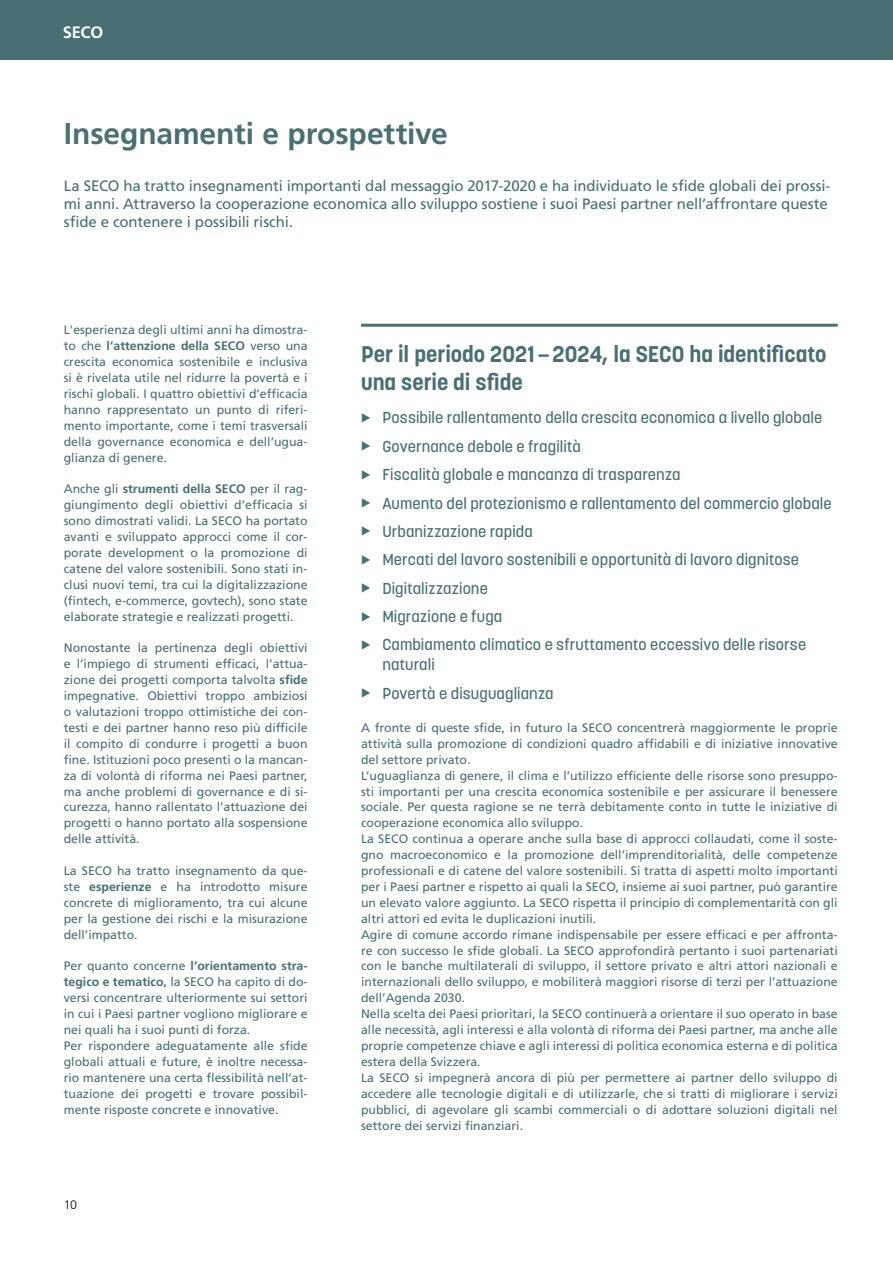
<style>
.page{position:relative;width:893px;height:1263px;background:#fff}
.page>*{position:absolute;margin:0;border:0;box-sizing:border-box;transform-origin:0 0}
.t1{font:700 30px "Frutiger LT Pro";letter-spacing:-.005em;color:#486f71}
.t2{font:700 22.5px/27.9px "Korolev";color:#486f71}
.t3{font:700 16.5px "Frutiger LT Pro";color:#fff}
.t4{font:500 15.75px/28.3px "Korolev";letter-spacing:.005em;color:#486f71}
.t5{font:15px/18px "Frutiger LT Pro";letter-spacing:-.01em;color:#486f71}
.t6{font:12.3px/15.9px "Frutiger LT Pro";color:#486f71;text-align:justify}
.t7{font:300 12.3px "Frutiger LT Pro";color:#000}
.s1{font-weight:700}
</style>
<div class="page">
<div style="left:0;top:0;width:893px;height:60px;background:#486f71"></div>
<hr style="left:892px;top:0;width:1px;height:1263px;background:#486f71">
<hr style="left:361px;top:324px;width:477px;height:3px;background:#486f71">
<h3 class="t3" style="left:63px;top:22px;width:42px">SECO</h3>
<h1 class="t1" style="left:64px;top:115px;width:386px">Insegnamenti e prospettive</h1>
<p class="t5" style="left:64px;top:177px;width:768px">La SECO ha tratto insegnamenti importanti dal messaggio 2017-2020 e ha individuato le sfide globali dei prossi&shy;mi anni. Attraverso la cooperazione economica allo sviluppo sostiene i suoi Paesi partner nell’affrontare queste sfide e contenere i possibili rischi.</p>
<p class="t6" style="left:64px;top:322px;width:245px">L'esperienza degli ultimi anni ha dimostra&shy;to che <span class="s1">l’attenzione della SECO</span> verso una crescita economica sostenibile e inclusiva si è rivelata utile nel ridurre la povertà e i rischi globali. I quattro obiettivi d’efficacia hanno rappresentato un punto di riferi&shy;mento importante, come i temi trasversali della governance economica e dell’ugua&shy;glianza di genere.</p>
<p class="t6" style="left:64px;top:481px;width:245px">Anche gli <span class="s1">strumenti della SECO</span> per il rag&shy;giungimento degli obiettivi d’efficacia si sono dimostrati validi. La SECO ha portato avanti e sviluppato approcci come il cor&shy;porate development o la promozione di catene del valore sostenibili. Sono stati in&shy;clusi nuovi temi, tra cui la digitalizzazione (fintech, e-commerce, govtech), sono state elaborate strategie e realizzati progetti.</p>
<p class="t6" style="left:64px;top:640px;width:245px">Nonostante la pertinenza degli obiettivi e l’impiego di strumenti efficaci, l’attua&shy;zione dei progetti comporta talvolta <span class="s1">sfide </span>impegnative. Obiettivi troppo ambiziosi o valutazioni troppo ottimistiche dei con&shy;testi e dei partner hanno reso più difficile il compito di condurre i progetti a buon fine. Istituzioni poco presenti o la mancan&shy;za di volontà di riforma nei Paesi partner, ma anche problemi di governance e di si&shy;curezza, hanno rallentato l’attuazione dei progetti o hanno portato alla sospensione delle attività.</p>
<p class="t6" style="left:64px;top:863px;width:245px">La SECO ha tratto insegnamento da que&shy;ste <span class="s1">esperienze</span> e ha introdotto misure concrete di miglioramento, tra cui alcune per la gestione dei rischi e la misurazione dell’impatto.</p>
<p class="t6" style="left:64px;top:958px;width:245px;text-align:left">Per quanto concerne <span class="s1">l’orientamento stra&shy;tegico e tematico,</span> la SECO ha capito di do&shy;versi concentrare ulteriormente sui settori in cui i Paesi partner vogliono migliorare e nei quali ha i suoi punti di forza.<br>Per rispondere adeguatamente alle sfide globali attuali e future, è inoltre necessa&shy;rio mantenere una certa flessibilità nell’at&shy;tuazione dei progetti e trovare possibil&shy;mente risposte concrete e innovative.</p>
<p class="t7" style="left:64px;top:1197px;width:15px">10</p>
<h2 class="t2" style="left:361px;top:340px;width:467px">Per il periodo 2021—2024, la SECO ha identificato una serie di sfide</h2>
<p class="t4" style="left:382px;top:404px;width:451px">Possibile rallentamento della crescita economica a livello globale Governance debole e fragilità<br>Fiscalità globale e mancanza di trasparenza<br>Aumento del protezionismo e rallentamento del commercio globale Urbanizzazione rapida<br>Mercati del lavoro sostenibili e opportunità di lavoro dignitose Digitalizzazione<br>Migrazione e fuga<br>Cambiamento climatico e sfruttamento eccessivo delle risorse</p>
<p class="t4" style="left:382px;top:651px;width:173px">naturali<br>Povertà e disuguaglianza</p>
<p class="t6" style="left:361px;top:720px;width:478px;text-align:left">A fronte di queste sfide, in futuro la SECO concentrerà maggiormente le proprie attività sulla promozione di condizioni quadro affidabili e di iniziative innovative del settore privato.<br>L’uguaglianza di genere, il clima e l’utilizzo efficiente delle risorse sono presuppo&shy;sti importanti per una crescita economica sostenibile e per assicurare il benessere sociale. Per questa ragione se ne terrà debitamente conto in tutte le iniziative di cooperazione economica allo sviluppo.<br>La SECO continua a operare anche sulla base di approcci collaudati, come il soste&shy;gno macroeconomico e la promozione dell’imprenditorialità, delle competenze professionali e di catene del valore sostenibili. Si tratta di aspetti molto importanti per i Paesi partner e rispetto ai quali la SECO, insieme ai suoi partner, può garantire un elevato valore aggiunto. La SECO rispetta il principio di complementarità con gli altri attori ed evita le duplicazioni inutili.<br>Agire di comune accordo rimane indispensabile per essere efficaci e per affronta&shy;re con successo le sfide globali. La SECO approfondirà pertanto i suoi partenariati con le banche multilaterali di sviluppo, il settore privato e altri attori nazionali e internazionali dello sviluppo, e mobiliterà maggiori risorse di terzi per l’attuazione dell’Agenda 2030.<br>Nella scelta dei Paesi prioritari, la SECO continuerà a orientare il suo operato in base alle necessità, agli interessi e alla volontà di riforma dei Paesi partner, ma anche alle proprie competenze chiave e agli interessi di politica economica esterna e di politica estera della Svizzera.<br>La SECO si impegnerà ancora di più per permettere ai partner dello sviluppo di accedere alle tecnologie digitali e di utilizzarle, che si tratti di migliorare i servizi pubblici, di agevolare gli scambi commerciali o di adottare soluzioni digitali nel settore dei servizi finanziari.</p>
</div>
